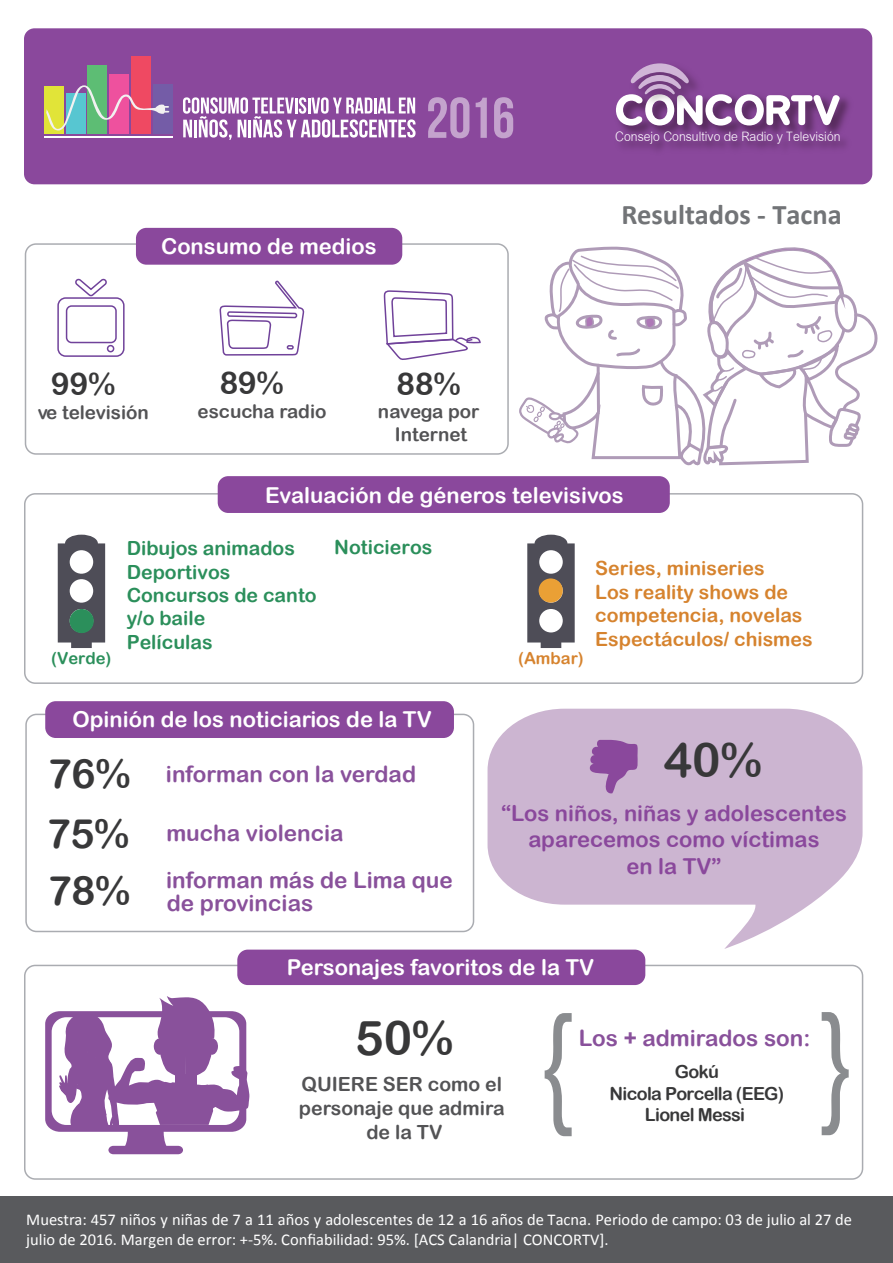
<style>
.page{position:relative;width:893px;height:1263px;background:#fff}
.page>*{position:absolute;margin:0;border:0;box-sizing:border-box;transform-origin:0 0}
.t1{font:48px "Arial Rounded MT Bold";color:#383839}
.t2{font:40.5px "Arial Rounded MT Bold";color:#383839}
.t3{font:31.35px "Arial Rounded MT Bold";color:#383839}
.t4{font:700 28.5px "Calibri";color:#727477}
.t5{font:22.5px "Arial Rounded MT Bold";color:#89519b}
.t6{font:21.9px "Arial Rounded MT Bold";color:#fff}
.t7{font:21.9px/26.2px "Arial Rounded MT Bold";color:#8a489c;text-align:center}
.t8{font:19.8px "Cordia New";color:#fff;scale:.94 1}
.t9{font:19.5px/23.4px "Arial Rounded MT Bold";color:#d6832e}
.t10{font:19.5px/23.4px "Arial Rounded MT Bold";color:#2b8f5b}
.t11{font:19.5px/24px "Arial Rounded MT Bold";color:#535355;text-align:center}
.t12{font:18.75px/22.5px "Arial Rounded MT Bold";color:#535355;text-align:center}
.t13{font:18px/21.6px "Arial Rounded MT Bold";letter-spacing:-.04em;color:#383839;text-align:center}
.t14{font:16.5px/19.8px "Calibri";color:#fff}
.t15{font:16.5px "Arial Rounded MT Bold";color:#2b8f5b}
.t16{font:16.5px "Arial Rounded MT Bold";color:#d6832e}
</style>
<div class="page">
<div style="left:25px;top:714px;width:449px;height:218px;border:2px solid #aaacb1;border-radius:10px"></div>
<div style="left:0;top:1196px;width:893px;height:67px;background:#595a5d"></div>
<div style="left:24px;top:28px;width:848px;height:156px;background:#8a489c;border-radius:10px"></div>
<div style="left:24px;top:965px;width:839px;height:215px;border:2px solid #aaacb1;border-radius:10px"></div>
<svg style="left:57px;top:278px;width:68px;height:79px"></svg>
<svg style="left:219px;top:280px;width:86px;height:76px"></svg>
<svg style="left:383px;top:290px;width:98px;height:70px"></svg>
<svg style="left:519px;top:247px;width:358px;height:218px"></svg>
<div style="left:25px;top:243px;width:484px;height:212px;border:2px solid #aaacb1;border-radius:10px"></div>
<div style="left:136px;top:228px;width:266px;height:37px;background:#8a489c;border-radius:10px"></div>
<div style="left:24px;top:493px;width:839px;height:191px;border:2px solid #aaacb1;border-radius:10px"></div>
<div style="left:218px;top:476px;width:452px;height:37px;background:#8a489c;border-radius:10px"></div>
<div style="left:237px;top:949px;width:408px;height:36px;background:#8a489c;border-radius:10px"></div>
<svg style="left:45px;top:996px;width:205px;height:158px"></svg>
<svg style="left:822px;top:1012px;width:27px;height:123px"></svg>
<svg style="left:545px;top:1013px;width:27px;height:123px"></svg>
<div style="left:45px;top:701px;width:409px;height:37px;background:#8a489c;border-radius:10px"></div>
<svg style="left:488px;top:709px;width:375px;height:240px;fill:#ccb5d1"></svg>
<svg style="left:589px;top:740px;width:49px;height:53px;background:#a371b0"></svg>
<div style="left:88px;top:66px;width:19px;height:68px;background:#5dbd74"></div>
<div style="left:109px;top:74px;width:20px;height:60px;background:#ee519e"></div>
<div style="left:131px;top:56px;width:20px;height:78px;background:#ef4962"></div>
<div style="left:66px;top:93px;width:19px;height:41px;background:#57c6d1"></div>
<div style="left:44px;top:86px;width:20px;height:47px;background:#e1e438"></div>
<div style="left:153px;top:85px;width:19px;height:49px;background:#745ca7"></div>
<svg style="left:46px;top:85px;width:123px;height:46px"></svg>
<hr style="left:44px;top:136px;width:129px;height:2px;background:#fff">
<svg style="left:183px;top:97px;width:233px;height:43px"></svg>
<svg style="left:428px;top:97px;width:41px;height:41px"></svg>
<svg style="left:476px;top:98px;width:11px;height:40px"></svg>
<svg style="left:494px;top:97px;width:19px;height:41px"></svg>
<svg style="left:58px;top:535px;width:47px;height:113px"></svg>
<div style="left:70px;top:609px;width:24px;height:24px;background:#2b8f5b;border-radius:50%"></div>
<svg style="left:527px;top:535px;width:48px;height:113px"></svg>
<div style="left:539px;top:578px;width:24px;height:25px;background:#eaa035;border-radius:50%"></div>
<svg style="left:616px;top:63px;width:224px;height:63px"></svg>
<p class="t8" style="left:615px;top:123px;width:241px">Consejo Consultivo de Radio y Televisión</p>
<h3 class="t6" style="left:161px;top:234px;width:217px">Consumo de medios</h3>
<h3 class="t3" style="left:51px;top:365px;width:65px">99%</h3>
<h3 class="t3" style="left:220px;top:364px;width:65px">89%</h3>
<h3 class="t3" style="left:397px;top:365px;width:65px">88%</h3>
<p class="t12" style="left:38px;top:400px;width:113px">ve televisión</p>
<p class="t12" style="left:198px;top:400px;width:130px">escucha radio</p>
<p class="t12" style="left:378px;top:400px;width:103px">navega por<br>Internet</p>
<h3 class="t4" style="left:621px;top:196px;width:222px">Resultados - Tacna</h3>
<h3 class="t6" style="left:265px;top:482px;width:360px">Evaluación de géneros televisivos</h3>
<p class="t10" style="left:127px;top:536px;width:191px">Dibujos animados<br>Deportivos<br>Concursos de canto y/o baile<br>Películas</p>
<p class="t10" style="left:334px;top:535px;width:100px">Noticieros</p>
<p class="t15" style="left:51px;top:648px;width:62px">(Verde)</p>
<p class="t16" style="left:518px;top:648px;width:67px">(Ambar)</p>
<p class="t9" style="left:595px;top:556px;width:219px">Series, miniseries<br>Los reality shows de competencia, novelas<br>Espectáculos/ chismes</p>
<h3 class="t6" style="left:73px;top:706px;width:361px">Opinión de los noticiarios de la TV</h3>
<h2 class="t2" style="left:48px;top:750px;width:84px">76%</h2>
<h2 class="t2" style="left:46px;top:809px;width:84px">75%</h2>
<h2 class="t2" style="left:48px;top:867px;width:84px">78%</h2>
<h3 class="t5" style="left:166px;top:760px;width:252px">informan con la verdad</h3>
<h3 class="t5" style="left:166px;top:820px;width:179px">mucha violencia</h3>
<h3 class="t5" style="left:166px;top:866px;width:288px">informan más de Lima que</h3>
<h3 class="t5" style="left:167px;top:889px;width:148px">de provincias</h3>
<h1 class="t1" style="left:664px;top:731px;width:100px">40%</h1>
<h3 class="t7" style="left:501px;top:800px;width:348px">“Los niños, niñas y adolescentes aparecemos como víctimas<br>en la TV”</h3>
<h3 class="t6" style="left:287px;top:954px;width:309px">Personajes favoritos de la TV</h3>
<h1 class="t1" style="left:355px;top:1010px;width:100px">50%</h1>
<p class="t11" style="left:299px;top:1071px;width:207px">QUIERE SER como el personaje que admira de la TV</p>
<h3 class="t5" style="left:579px;top:1025px;width:233px">Los + admirados son:</h3>
<p class="t13" style="left:610px;top:1061px;width:176px">Gokú<br>Nicola Porcella (EEG)<br>Lionel Messi</p>
<p class="t14" style="left:26px;top:1210px;width:827px">Muestra: 457 niños y niñas de 7 a 11 años y adolescentes de 12 a 16 años de Tacna. Periodo de campo: 03 de julio al 27 de julio de 2016. Margen de error: +-5%. Confiabilidad: 95%. [ACS Calandria| CONCORTV].</p>
</div>
